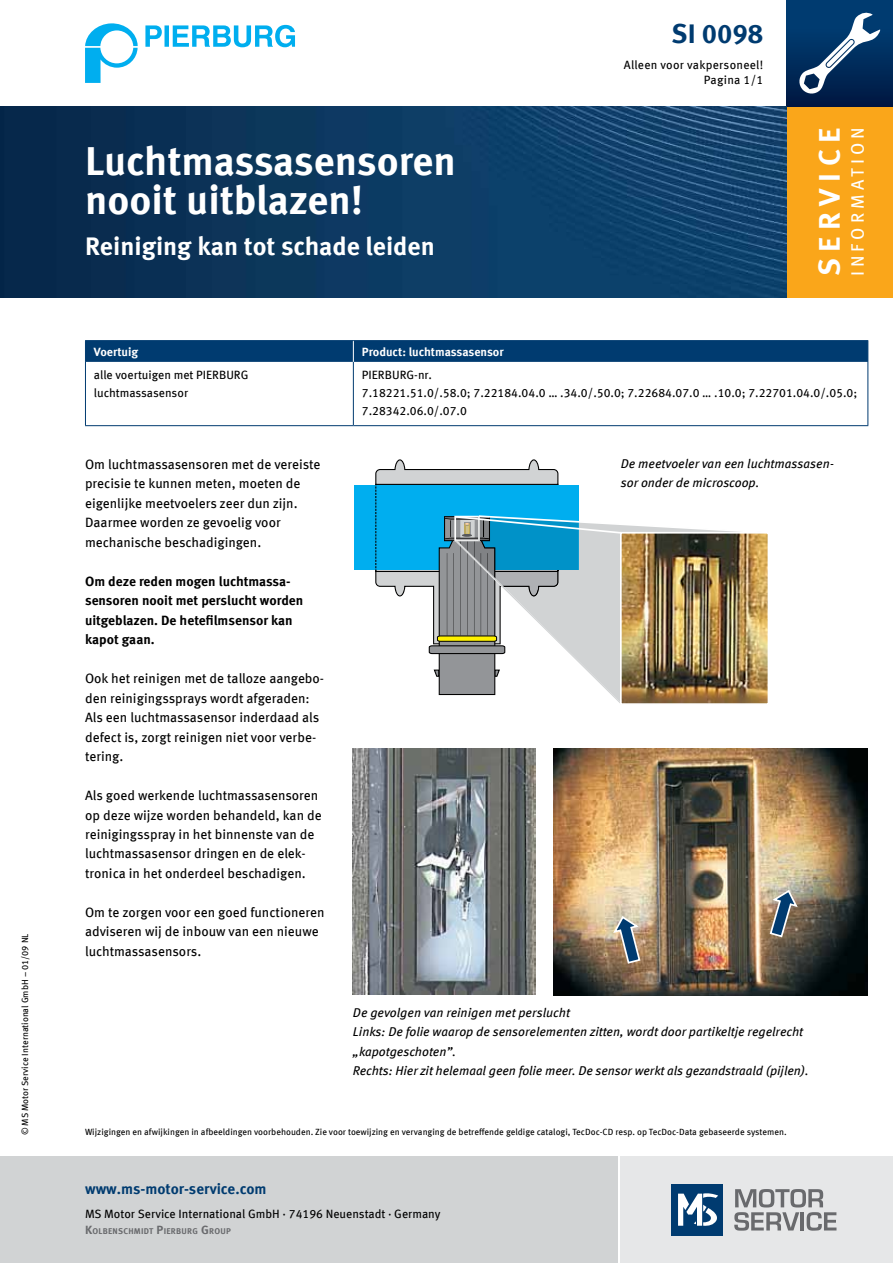
<style>
.page{position:relative;width:893px;height:1263px;background:#fff}
.page>*{position:absolute;margin:0;border:0;box-sizing:border-box;transform-origin:0 0}
.t1{font:700 40.5px/39px "Meta OFC";color:#fff}
.t2{font:700 30px "Meta OFC";letter-spacing:.225em;color:#fff}
.t3{font:700 27px "Meta OFC";color:#003b70}
.t4{font:700 25.5px "Meta OFC";color:#fff}
.t5{font:18px "Meta OFC";letter-spacing:.225em;color:#fff}
.t6{font:700 15px "Meta OFC";color:#003b70}
.t7{font:13.5px/19.5px "Meta OFC";color:#000}
.t8{font:700 13.5px/19.5px "Meta OFC";color:#000}
.t9{font:italic 12.75px/19.5px "Meta OFC";letter-spacing:-.005em;color:#000}
.t10{font:12px/18px "Meta OFC";color:#000}
.t11{font:700 12px "Meta OFC";color:#fff}
.t12{font:12px/15px "Meta OFC";letter-spacing:.02em;color:#000;text-align:right}
.t13{font:9px "Meta OFC";color:#000}
.t14{font:700 8.4px "Meta OFC";letter-spacing:.03em;color:#696a6d}
.s1{font-size:12px}
</style>
<div class="page">
<div style="left:621px;top:1157px;width:272px;height:106px;background:#e6e7e8"></div>
<div style="left:0;top:1157px;width:617px;height:106px;background:#d1d3d4"></div>
<div style="left:672px;top:1184px;width:51px;height:51px;background:#003b70"></div>
<svg style="left:678px;top:1193px;width:40px;height:33px"></svg>
<svg style="left:734px;top:1189px;width:102px;height:42px"></svg>
<div style="left:787px;top:106px;width:106px;height:192px;background:#faa61a"></div>
<div style="left:787px;top:0;width:106px;height:106px;background:linear-gradient(to bottom,#00437a,#001b45)"></div>
<svg style="left:798px;top:12px;width:82px;height:83px"></svg>
<svg style="left:85px;top:23px;width:53px;height:60px"></svg>
<svg style="left:145px;top:25px;width:150px;height:22px"></svg>
<img style="left:0;top:106px;width:787px;height:192px">
<img style="left:554px;top:748px;width:313px;height:247px">
<img style="left:353px;top:748px;width:183px;height:246px">
<div style="left:354px;top:486px;width:225px;height:84px;background:#00aeef"></div>
<svg style="left:769px;top:889px;width:29px;height:49px"></svg>
<svg style="left:611px;top:915px;width:30px;height:50px"></svg>
<svg style="left:375px;top:459px;width:364px;height:244px"></svg>
<img style="left:623px;top:535px;width:143px;height:167px">
<div style="left:620px;top:532px;width:149px;height:173px;border:2px solid #fff"></div>
<hr style="left:85px;top:425px;width:268px;height:1px;background:#003b70">
<hr style="left:353px;top:425px;width:515px;height:1px;background:#003b70">
<hr style="left:85px;top:340px;width:268px;height:1px;background:#003b70">
<hr style="left:353px;top:340px;width:515px;height:1px;background:#003b70">
<hr style="left:85px;top:362px;width:1px;height:63px;background:#003b70">
<hr style="left:353px;top:362px;width:1px;height:63px;background:#003b70">
<hr style="left:867px;top:362px;width:1px;height:63px;background:#003b70">
<div style="left:85px;top:341px;width:783px;height:21px;background:#003b70"></div>
<p class="t13" style="left:19px;top:1135px;width:203px;rotate:-90deg">© MS Motor Service International GmbH – 01/09 NL</p>
<h3 class="t3" style="left:672px;top:16px;width:93px">SI 0098</h3>
<h1 class="t1" style="left:85px;top:142px;width:372px">Luchtmassasensoren nooit uitblazen!</h1>
<h3 class="t4" style="left:85px;top:230px;width:351px">Reiniging kan tot schade leiden</h3>
<p class="t12" style="left:624px;top:57px;width:141px">Alleen voor vakpersoneel!<br>Pagina 1/1</p>
<h2 class="t2" style="left:810px;top:276px;width:150px;rotate:-90deg">SERVICE</h2>
<h3 class="t5" style="left:846px;top:276px;width:150px;rotate:-90deg">INFORMATION</h3>
<p class="t11" style="left:94px;top:344px;width:46px">Voertuig</p>
<p class="t11" style="left:362px;top:344px;width:143px">Product: luchtmassasensor</p>
<p class="t10" style="left:94px;top:366px;width:156px">alle voertuigen met PIERBURG luchtmassasensor</p>
<p class="t10" style="left:362px;top:366px;width:497px">PIERBURG-nr.<br>7.18221.51.0/.58.0; 7.22184.04.0 … .34.0/.50.0; 7.22684.07.0 … .10.0; 7.22701.04.0/.05.0;<br>7.28342.06.0/.07.0</p>
<p class="t7" style="left:85px;top:454px;width:237px">Om luchtmassasensoren met de vereiste precisie te kunnen meten, moeten de eigenlijke meetvoelers zeer dun zijn.<br>Daarmee worden ze gevoelig voor mechanische beschadigingen.</p>
<p class="t8" style="left:85px;top:571px;width:220px">Om deze reden mogen luchtmassa&shy;sensoren nooit met perslucht worden uitgeblazen. De hetefilmsensor kan kapot gaan.</p>
<p class="t7" style="left:85px;top:669px;width:241px">Ook het reinigen met de talloze aangebo&shy;den reinigingssprays wordt afgeraden:<br>Als een luchtmassasensor inderdaad als defect is, zorgt reinigen niet voor verbe&shy;tering.</p>
<p class="t7" style="left:85px;top:786px;width:238px">Als goed werkende luchtmassasensoren op deze wijze worden behandeld, kan de reinigingsspray in het binnenste van de luchtmassasensor dringen en de elek&shy;tronica in het onderdeel beschadigen.</p>
<p class="t7" style="left:85px;top:903px;width:241px">Om te zorgen voor een goed functioneren adviseren wij de inbouw van een nieuwe luchtmassasensors.</p>
<p class="t9" style="left:621px;top:454px;width:215px">De meetvoeler van een luchtmassasen&shy;sor onder de microscoop.</p>
<p class="t9" style="left:353px;top:1003px;width:457px">De gevolgen van reinigen met perslucht<br>Links: De folie waarop de sensorelementen zitten, wordt door partikeltje regelrecht „kapotgeschoten”.<br>Rechts: Hier zit helemaal geen folie meer. De sensor werkt als gezandstraald (pijlen).</p>
<p class="t13" style="left:85px;top:1126px;width:703px">Wijzigingen en afwijkingen in afbeeldingen voorbehouden. Zie voor toewijzing en vervanging de betreffende geldige catalogi, TecDoc-CD resp. op TecDoc-Data gebaseerde systemen.</p>
<p class="t6" style="left:85px;top:1179px;width:183px">www.ms-motor-service.com</p>
<p class="t10" style="left:85px;top:1204px;width:357px">MS Motor Service International GmbH · 74196 Neuenstadt · Germany</p>
<p class="t14" style="left:85px;top:1226px;width:147px"><span class="s1">K</span>OLBENSCHMIDT <span class="s1">P</span>IERBURG <span class="s1">G</span>ROUP</p>
</div>
